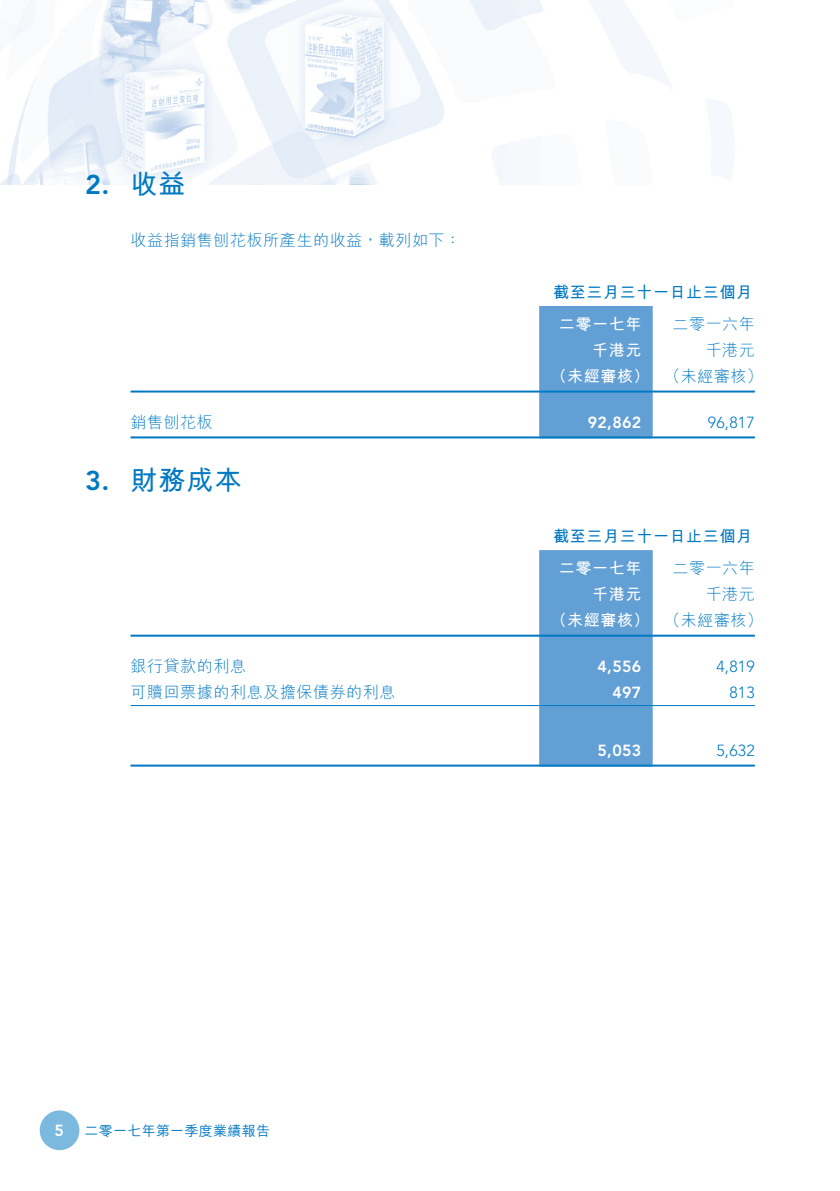
<style>
.page{position:relative;width:840px;height:1191px;background:#fff}
.page>*{position:absolute;margin:0;border:0;box-sizing:border-box;transform-origin:0 0}
._01_H1{font:700 27px "M Hei HK";letter-spacing:.04em;color:#0079c2}
._01_H1-2{font:800 27px "Avenir LT Std";color:#0079c2}
._50_Table_txt{font:300 16px "M Hei HK";letter-spacing:.035em;color:#0079c2}
._50_Table_txt-2{font:700 16px "M Hei HK";letter-spacing:.04em;color:#fff}
._50_Table_txt-3{font:700 16px "M Hei HK";letter-spacing:.04em;color:#0079c2}
._50_Table_txt-4{font:800 16px "Avenir LT Std";letter-spacing:.02em;color:#fff}
._00_txt{font:300 16px "M Hei HK";letter-spacing:.035em;color:#0079c2}
._50_Table_txt-5{font:300 16px "Avenir LT Std";letter-spacing:.015em;color:#0079c2}
.t1{font:500 14px "M Hei HK";letter-spacing:.02em;color:#0079c2}
</style>
<div class="page">
<div style="left:40px;top:1110px;width:39px;height:40px;background:#7bb9df;border-radius:50%"></div>
<img style="left:1px;top:0;width:733px;height:184px">
<div style="left:539px;top:306px;width:113px;height:130px;background:#629fd5"></div>
<hr style="left:130px;top:390px;width:409px;height:2px;background:#0079c2">
<hr style="left:539px;top:390px;width:113px;height:2px;background:#0079c2">
<hr style="left:652px;top:390px;width:102px;height:2px;background:#0079c2">
<hr style="left:130px;top:436px;width:409px;height:2px;background:#0079c2">
<hr style="left:539px;top:436px;width:113px;height:2px;background:#0079c2">
<hr style="left:652px;top:436px;width:102px;height:2px;background:#0079c2">
<div style="left:539px;top:550px;width:113px;height:214px;background:#629fd5"></div>
<hr style="left:130px;top:634px;width:409px;height:2px;background:#0079c2">
<hr style="left:539px;top:634px;width:113px;height:2px;background:#0079c2">
<hr style="left:652px;top:634px;width:102px;height:2px;background:#0079c2">
<hr style="left:130px;top:705px;width:409px;height:1px;background:#0079c2">
<hr style="left:539px;top:705px;width:113px;height:1px;background:#0079c2">
<hr style="left:652px;top:705px;width:102px;height:1px;background:#0079c2">
<hr style="left:130px;top:764px;width:409px;height:2px;background:#0079c2">
<hr style="left:539px;top:764px;width:113px;height:2px;background:#0079c2">
<hr style="left:652px;top:764px;width:102px;height:2px;background:#0079c2">
<p class="_01_H1-2" style="left:85px;top:169px;width:26px">2.</p>
<p class="_01_H1" style="left:130px;top:165px;width:57px">收益</p>
<p class="_00_txt" style="left:130px;top:232px;width:331px">收益指銷售刨花板所產生的收益，載列如下：</p>
<p class="_01_H1-2" style="left:85px;top:465px;width:26px">3.</p>
<p class="_50_Table_txt" style="left:130px;top:414px;width:84px">銷售刨花板</p>
<p class="_01_H1" style="left:130px;top:461px;width:113px">財務成本</p>
<p class="_50_Table_txt" style="left:130px;top:658px;width:117px">銀行貸款的利息</p>
<p class="_50_Table_txt" style="left:130px;top:684px;width:266px">可贖回票據的利息及擔保債券的利息</p>
<p class="_50_Table_txt-3" style="left:553px;top:281px;width:200px">截至三月三十一日止三個月</p>
<p class="_50_Table_txt" style="left:672px;top:316px;width:84px">二零一六年</p>
<p class="_50_Table_txt-2" style="left:558px;top:312px;width:84px">二零一七年</p>
<p class="_50_Table_txt-2" style="left:591px;top:338px;width:51px">千港元</p>
<p class="_50_Table_txt" style="left:705px;top:342px;width:51px">千港元</p>
<p class="_50_Table_txt-2" style="left:550px;top:364px;width:100px">（未經審核）</p>
<p class="_50_Table_txt" style="left:664px;top:368px;width:100px">（未經審核(</p>
<p class="_50_Table_txt-4" style="left:587px;top:413px;width:55px">92,862</p>
<p class="_50_Table_txt-5" style="left:707px;top:413px;width:49px">96,817</p>
<p class="_50_Table_txt-3" style="left:553px;top:525px;width:200px">截至三月三十一日止三個月</p>
<p class="_50_Table_txt" style="left:672px;top:560px;width:84px">二零一六年</p>
<p class="_50_Table_txt-2" style="left:558px;top:556px;width:84px">二零一七年</p>
<p class="_50_Table_txt-2" style="left:591px;top:582px;width:51px">千港元</p>
<p class="_50_Table_txt" style="left:705px;top:586px;width:51px">千港元</p>
<p class="_50_Table_txt-2" style="left:550px;top:608px;width:100px">（未經審核）</p>
<p class="_50_Table_txt" style="left:664px;top:612px;width:100px">（未經審核(</p>
<p class="_50_Table_txt-4" style="left:597px;top:657px;width:45px">4,556</p>
<p class="_50_Table_txt-5" style="left:716px;top:657px;width:40px">4,819</p>
<p class="_50_Table_txt-4" style="left:612px;top:683px;width:30px">497</p>
<p class="_50_Table_txt-5" style="left:729px;top:683px;width:27px">813</p>
<p class="_50_Table_txt-4" style="left:597px;top:741px;width:45px">5,053</p>
<p class="_50_Table_txt-5" style="left:716px;top:741px;width:40px">5,632</p>
<p class="_50_Table_txt-4" style="left:54px;top:1120px;width:11px">5</p>
<p class="t1" style="left:84px;top:1120px;width:187px">二零一七年第一季度業績報告</p>
</div>
